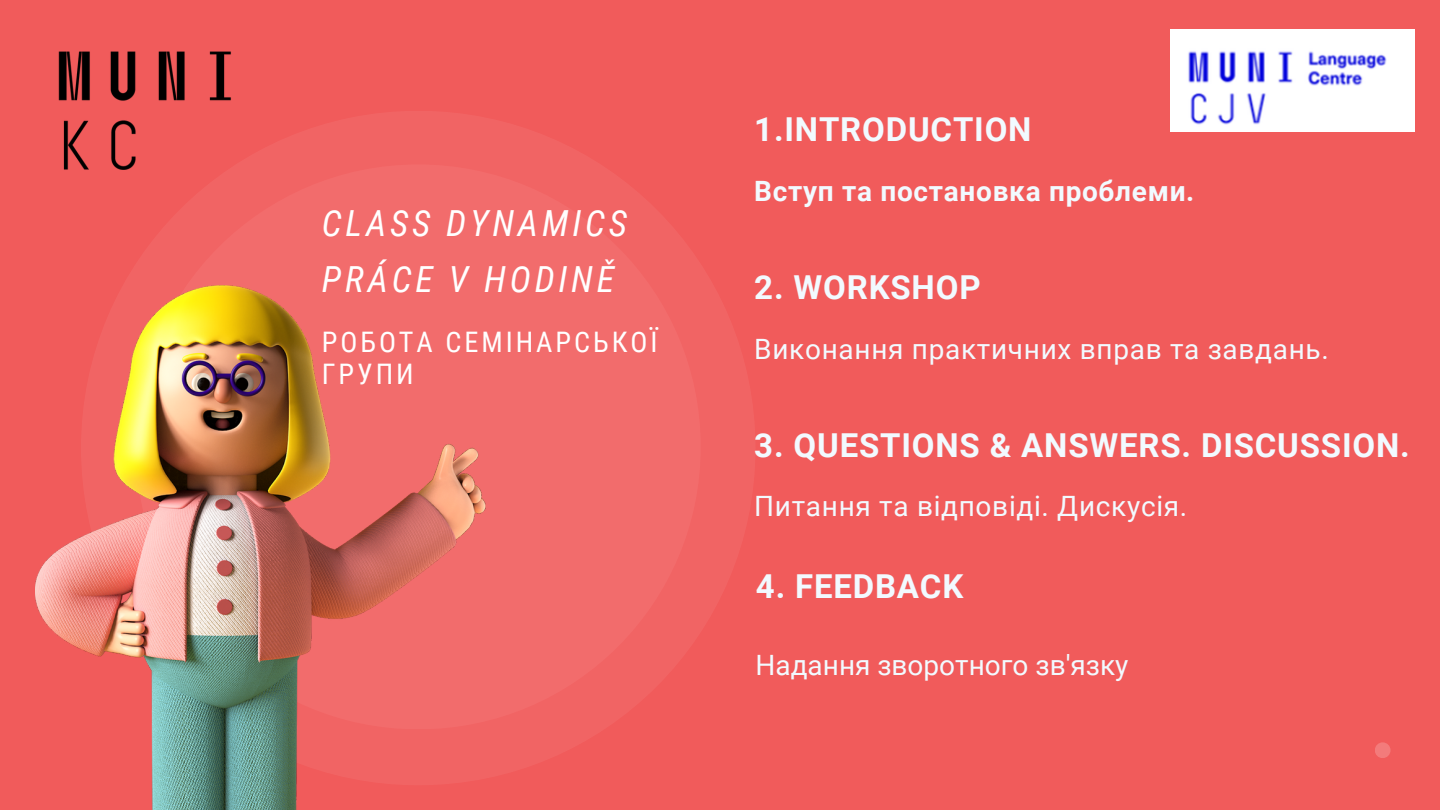
<style>
.page{position:relative;width:1440px;height:810px;background:#f15b5b}
.page>*{position:absolute;margin:0;border:0;box-sizing:border-box;transform-origin:0 0}
.t1{font:italic 36px "Roboto Condensed";letter-spacing:.105em;color:#fff}
.t2{font:700 33px "Roboto";letter-spacing:.025em;color:#f2faff}
.t3{font:28.3px/31.5px "Roboto Condensed";letter-spacing:.105em;color:#fff}
.t4{font:28px "Roboto";letter-spacing:.025em;color:#f2faff}
.t5{font:700 28px "Roboto";letter-spacing:.025em;color:#f2faff}
.t6{font:28px "Roboto";color:#f2faff}
</style>
<div class="page">
<div style="left:81px;top:111px;width:675px;height:674px;background:#f16464;border-radius:50%"></div>
<div style="left:136px;top:164px;width:565px;height:565px;background:#f26c6c;border-radius:50%"></div>
<img style="left:35px;top:286px;width:450px;height:524px">
<div style="left:1375px;top:742px;width:16px;height:16px;background:#f37b7b;border-radius:50%"></div>
<img style="left:58px;top:51px;width:173px;height:119px">
<img style="left:1170px;top:30px;width:244px;height:102px">
<p class="t1" style="left:322px;top:203px;width:307px">CLASS DYNAMICS</p>
<p class="t1" style="left:322px;top:259px;width:294px">PRÁCE V HODINĚ</p>
<p class="t3" style="left:322px;top:327px;width:337px">РОБОТА СЕМІНАРСЬКОЇ<br>ГРУПИ</p>
<p class="t2" style="left:754px;top:111px;width:279px">1.INTRODUCTION</p>
<p class="t5" style="left:754px;top:175px;width:442px">Вступ та постановка проблеми.</p>
<p class="t2" style="left:754px;top:268px;width:228px">2. WORKSHOP</p>
<p class="t4" style="left:754px;top:333px;width:576px">Виконання практичних вправ та завдань.</p>
<p class="t2" style="left:754px;top:426px;width:657px">3. QUESTIONS &amp; ANSWERS. DISCUSSION.</p>
<p class="t4" style="left:754px;top:490px;width:434px">Питання та відповіді. Дискусія.</p>
<p class="t2" style="left:756px;top:567px;width:209px">4. FEEDBACK</p>
<p class="t6" style="left:756px;top:649px;width:374px">Надання зворотного зв'язку</p>
</div>
